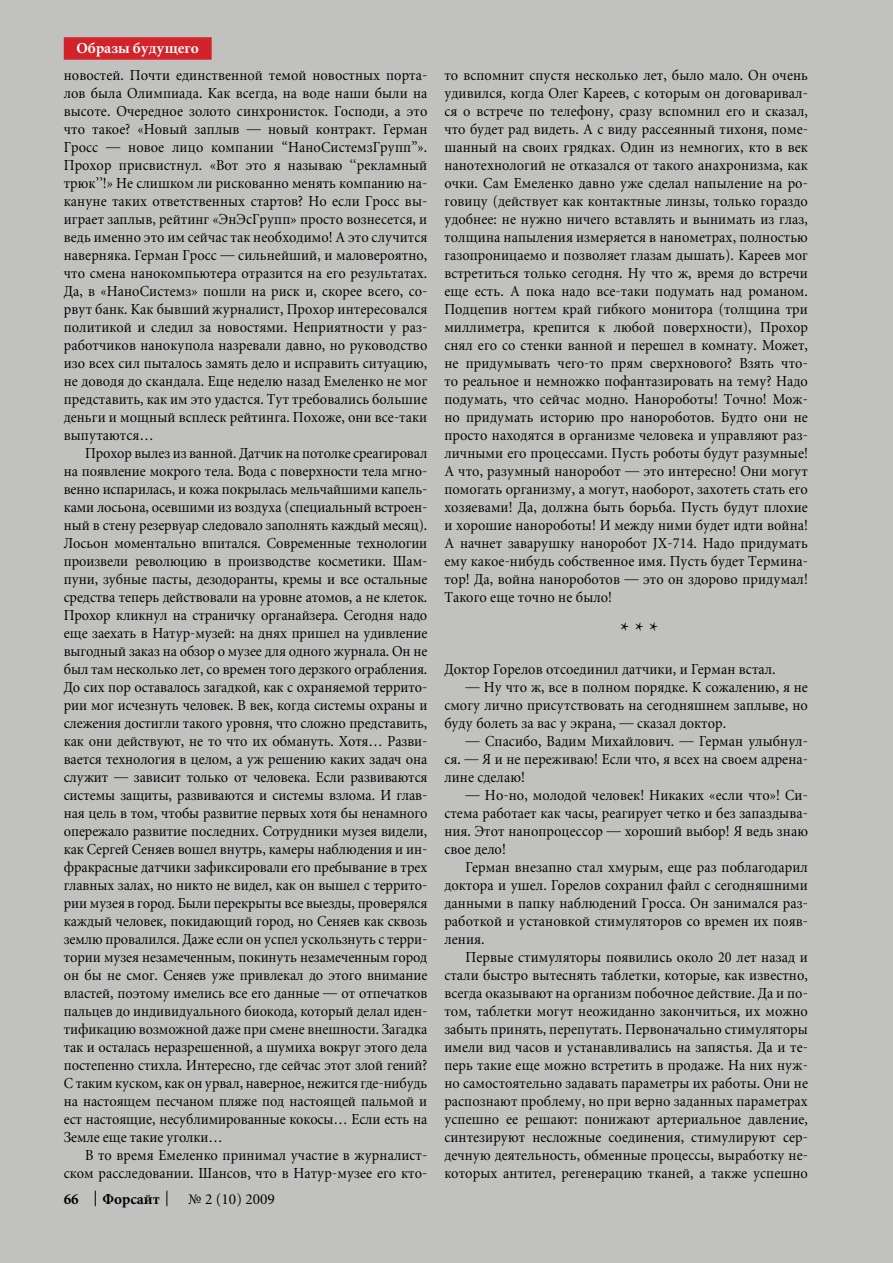
<style>
.page{position:relative;width:893px;height:1263px;background:#c1c1c0}
.page>*{position:absolute;margin:0;border:0;box-sizing:border-box;transform-origin:0 0}
.t1{font:22.5px "Miniature";color:#000;scale:.93 1}
.t2{font:15px/18px "Miniature";letter-spacing:.005em;color:#000;text-align:justify;scale:.93 1}
.t3{font:700 15px "Miniature";color:#fff}
.t4{font:15px "Miniature";letter-spacing:.005em;color:#000}
.t5{font:700 15px "Miniature";color:#000}
</style>
<div class="page">
<svg style="left:95px;top:1191px;width:1px;height:15px"></svg>
<svg style="left:166px;top:1191px;width:1px;height:15px"></svg>
<div style="left:64px;top:37px;width:148px;height:23px;background:#d2232a"></div>
<p class="t3" style="left:77px;top:41px;width:124px">Образы будущего</p>
<p class="t2" style="left:64px;top:66px;width:392px">новостей. Почти единственной темой новостных порта&shy;лов была Олимпиада. Как всегда, на воде наши были на высоте. Очередное золото синхронисток. Господи, а это что такое? «Новый заплыв — новый контракт. Герман Гросс — новое лицо компании “НаноСистемзГрупп”».<br>Прохор присвистнул. «Вот это я называю ‘‘рекламный трюк’’!» Не слишком ли рискованно менять компанию на&shy;кануне таких ответственных стартов? Но если Гросс вы&shy;играет заплыв, рейтинг «ЭнЭсГрупп» просто вознесется, и ведь именно это им сейчас так необходимо! А это случится наверняка. Герман Гросс — сильнейший, и маловероятно, что смена нанокомпьютера отразится на его результатах.<br>Да, в «НаноСистемз» пошли на риск и, скорее всего, со&shy;рвут банк. Как бывший журналист, Прохор интересовался политикой и следил за новостями. Неприятности у раз&shy;работчиков нанокупола назревали давно, но руководство изо всех сил пыталось замять дело и исправить ситуацию, не доводя до скандала. Еще неделю назад Емеленко не мог представить, как им это удастся. Тут требовались большие деньги и мощный всплеск рейтинга. Похоже, они все-таки выпутаются…</p>
<p class="t2" style="left:64px;top:444px;width:392px;text-indent:21px">Прохор вылез из ванной. Датчик на потолке среагировал на появление мокрого тела. Вода с поверхности тела мгно&shy;венно испарилась, и кожа покрылась мельчайшими капель&shy;ками лосьона, осевшими из воздуха (специальный встроен&shy;ный в стену резервуар следовало заполнять каждый месяц).<br>Лосьон моментально впитался. Современные технологии произвели революцию в производстве косметики. Шам&shy;пуни, зубные пасты, дезодоранты, кремы и все остальные средства теперь действовали на уровне атомов, а не клеток.<br>Прохор кликнул на страничку органайзера. Сегодня надо еще заехать в Натур-музей: на днях пришел на удивление выгодный заказ на обзор о музее для одного журнала. Он не был там несколько лет, со времен того дерзкого ограбления.<br>До сих пор оставалось загадкой, как с охраняемой террито&shy;рии мог исчезнуть человек. В век, когда системы охраны и слежения достигли такого уровня, что сложно представить, как они действуют, не то что их обмануть. Хотя… Разви&shy;вается технология в целом, а уж решению каких задач она служит — зависит только от человека. Если развиваются системы защиты, развиваются и системы взлома. И глав&shy;ная цель в том, чтобы развитие первых хотя бы ненамного опережало развитие последних. Сотрудники музея видели, как Сергей Сеняев вошел внутрь, камеры наблюдения и ин&shy;фракрасные датчики зафиксировали его пребывание в трех главных залах, но никто не видел, как он вышел с террито&shy;рии музея в город. Были перекрыты все выезды, проверялся каждый человек, покидающий город, но Сеняев как сквозь землю провалился. Даже если он успел ускользнуть с терри&shy;тории музея незамеченным, покинуть незамеченным город он бы не смог. Сеняев уже привлекал до этого внимание властей, поэтому имелись все его данные — от отпечатков пальцев до индивидуального биокода, который делал иден&shy;тификацию возможной даже при смене внешности. Загадка так и осталась неразрешенной, а шумиха вокруг этого дела постепенно стихла. Интересно, где сейчас этот злой гений?<br>С таким куском, как он урвал, наверное, нежится где-нибудь на настоящем песчаном пляже под настоящей пальмой и ест настоящие, несублимированные кокосы… Если есть на Земле еще такие уголки…</p>
<p class="t2" style="left:64px;top:1146px;width:392px;text-align:right">В то время Емеленко принимал участие в журналист&shy;ском расследовании. Шансов, что в Натур-музее его кто-</p>
<p class="t5" style="left:64px;top:1192px;width:16px">66</p>
<p class="t5" style="left:102px;top:1192px;width:59px">Форсайт</p>
<p class="t4" style="left:188px;top:1192px;width:88px">№ 2 (10) 2009</p>
<p class="t2" style="left:444px;top:66px;width:392px">то вспомнит спустя несколько лет, было мало. Он очень удивился, когда Олег Кареев, с которым он договаривал&shy;ся о встрече по телефону, сразу вспомнил его и сказал, что будет рад видеть. А с виду рассеянный тихоня, поме&shy;шанный на своих грядках. Один из немногих, кто в век нанотехнологий не отказался от такого анахронизма, как очки. Сам Емеленко давно уже сделал напыление на ро&shy;говицу (действует как контактные линзы, только гораздо удобнее: не нужно ничего вставлять и вынимать из глаз, толщина напыления измеряется в нанометрах, полностью газопроницаемо и позволяет глазам дышать). Кареев мог встретиться только сегодня. Ну что ж, время до встречи еще есть. А пока надо все-таки подумать над романом.<br>Подцепив ногтем край гибкого монитора (толщина три миллиметра, крепится к любой поверхности), Прохор снял его со стенки ванной и перешел в комнату. Может, не придумывать чего-то прям сверхнового? Взять что&shy;то реальное и немножко пофантазировать на тему? Надо подумать, что сейчас модно. Нанороботы! Точно! Мож&shy;но придумать историю про нанороботов. Будто они не просто находятся в организме человека и управляют раз&shy;личными его процессами. Пусть роботы будут разумные!<br>А что, разумный наноробот — это интересно! Они могут помогать организму, а могут, наоборот, захотеть стать его хозяевами! Да, должна быть борьба. Пусть будут плохие и хорошие нанороботы! И между ними будет идти война!<br>А начнет заварушку наноробот JX-714. Надо придумать ему какое-нибудь собственное имя. Пусть будет Термина&shy;тор! Да, война нанороботов — это он здорово придумал!<br>Такого еще точно не было!</p>
<h1 class="t1" style="left:620px;top:619px;width:42px">* * *</h1>
<p class="t2" style="left:444px;top:660px;width:358px">Доктор Горелов отсоединил датчики, и Герман встал.</p>
<p class="t2" style="left:444px;top:678px;width:392px;text-indent:21px">— Ну что ж, все в полном порядке. К сожалению, я не смогу лично присутствовать на сегодняшнем заплыве, но буду болеть за вас у экрана, — сказал доктор.</p>
<p class="t2" style="left:444px;top:732px;width:392px;text-indent:21px">— Спасибо, Вадим Михайлович. — Герман улыбнул&shy;ся. — Я и не переживаю! Если что, я всех на своем адрена&shy;лине сделаю!</p>
<p class="t2" style="left:444px;top:786px;width:392px;text-indent:21px">— Но-но, молодой человек! Никаких «если что»! Си&shy;стема работает как часы, реагирует четко и без запаздыва&shy;ния. Этот нанопроцессор — хороший выбор! Я ведь знаю свое дело!</p>
<p class="t2" style="left:444px;top:858px;width:392px;text-indent:21px">Герман внезапно стал хмурым, еще раз поблагодарил доктора и ушел. Горелов сохранил файл с сегодняшними данными в папку наблюдений Гросса. Он занимался раз&shy;работкой и установкой стимуляторов со времен их появ&shy;ления.</p>
<p class="t2" style="left:444px;top:948px;width:392px;text-indent:21px">Первые стимуляторы появились около 20 лет назад и стали быстро вытеснять таблетки, которые, как известно, всегда оказывают на организм побочное действие. Да и по&shy;том, таблетки могут неожиданно закончиться, их можно забыть принять, перепутать. Первоначально стимуляторы имели вид часов и устанавливались на запястья. Да и те&shy;перь такие еще можно встретить в продаже. На них нуж&shy;но самостоятельно задавать параметры их работы. Они не распознают проблему, но при верно заданных параметрах успешно ее решают: понижают артериальное давление, синтезируют несложные соединения, стимулируют сер&shy;дечную деятельность, обменные процессы, выработку не&shy;которых антител, регенерацию тканей, а также успешно</p>
</div>
